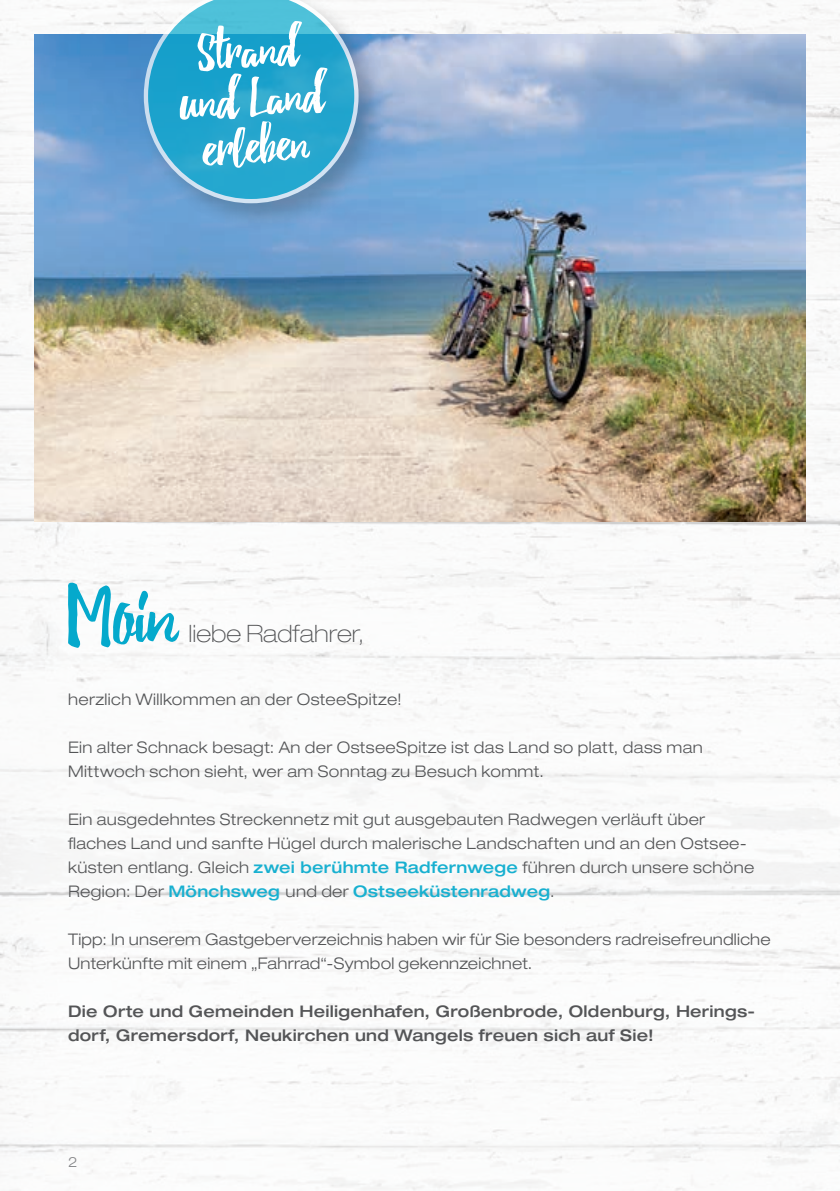
<style>
.page{position:relative;width:840px;height:1191px;background:#fff}
.page>*{position:absolute;margin:0;border:0;box-sizing:border-box;transform-origin:0 0}
.t1{font:90px "Beacon";color:#05a9cc}
.t2{font:54.2px/48.2px "Beacon";color:#fff;text-align:center}
.t3{font:100 expanded 24px "Helvetica Neue LT Std";color:#545557}
.t4{font:300 expanded 16px/24px "Helvetica Neue LT Std";letter-spacing:.02em;color:#545557}
.t5{font:500 expanded 16px/24px "Helvetica Neue LT Std";letter-spacing:.015em;color:#545557}
.t6{font:300 expanded 14px "Helvetica Neue LT Std";color:#6c6d70}
.s1{font-weight:500;color:#18b0d0}
</style>
<div class="page">
<img style="left:0;top:0;width:839px;height:1191px">
<img style="left:34px;top:34px;width:771px;height:488px">
<div style="left:138px;top:0;width:247px;height:230px;background:#231f20;opacity:.35"></div>
<svg style="left:144px;top:0;width:214px;height:203px;background:#44add1"></svg>
<h2 class="t2" style="left:174px;top:33px;width:147px;rotate:-4deg">Strand und Land erleben</h2>
<h1 class="t1" style="left:68px;top:560px;width:110px">Moin</h1>
<h3 class="t3" style="left:188px;top:619px;width:177px">liebe Radfahrer,</h3>
<p class="t4" style="left:68px;top:687px;width:335px">herzlich Willkommen an der OsteeSpitze!</p>
<p class="t4" style="left:68px;top:735px;width:636px">Ein alter Schnack besagt: An der OstseeSpitze ist das Land so platt, dass man<br>Mittwoch schon sieht, wer am Sonntag zu Besuch kommt.</p>
<p class="t4" style="left:68px;top:807px;width:687px">Ein ausgedehntes Streckennetz mit gut ausgebauten Radwegen verläuft über flaches Land und sanfte Hügel durch malerische Landschaften und an den Ostsee&shy;küsten entlang. Gleich <span class="s1">zwei berühmte Radfernwege</span> führen durch unsere schöne Region: Der <span class="s1">Mönchsweg</span> und der <span class="s1">Ostseeküstenradweg</span>.</p>
<p class="t4" style="left:68px;top:927px;width:703px">Tipp: In unserem Gastgeberverzeichnis haben wir für Sie besonders radreisefreundliche<br>Unterkünfte mit einem „Fahrrad“-Symbol gekennzeichnet.</p>
<p class="t5" style="left:68px;top:999px;width:688px">Die Orte und Gemeinden Heiligenhafen, Großenbrode, Oldenburg, Herings&shy;dorf, Gremersdorf, Neukirchen und Wangels freuen sich auf Sie!</p>
<p class="t6" style="left:68px;top:1153px;width:11px">2</p>
</div>
